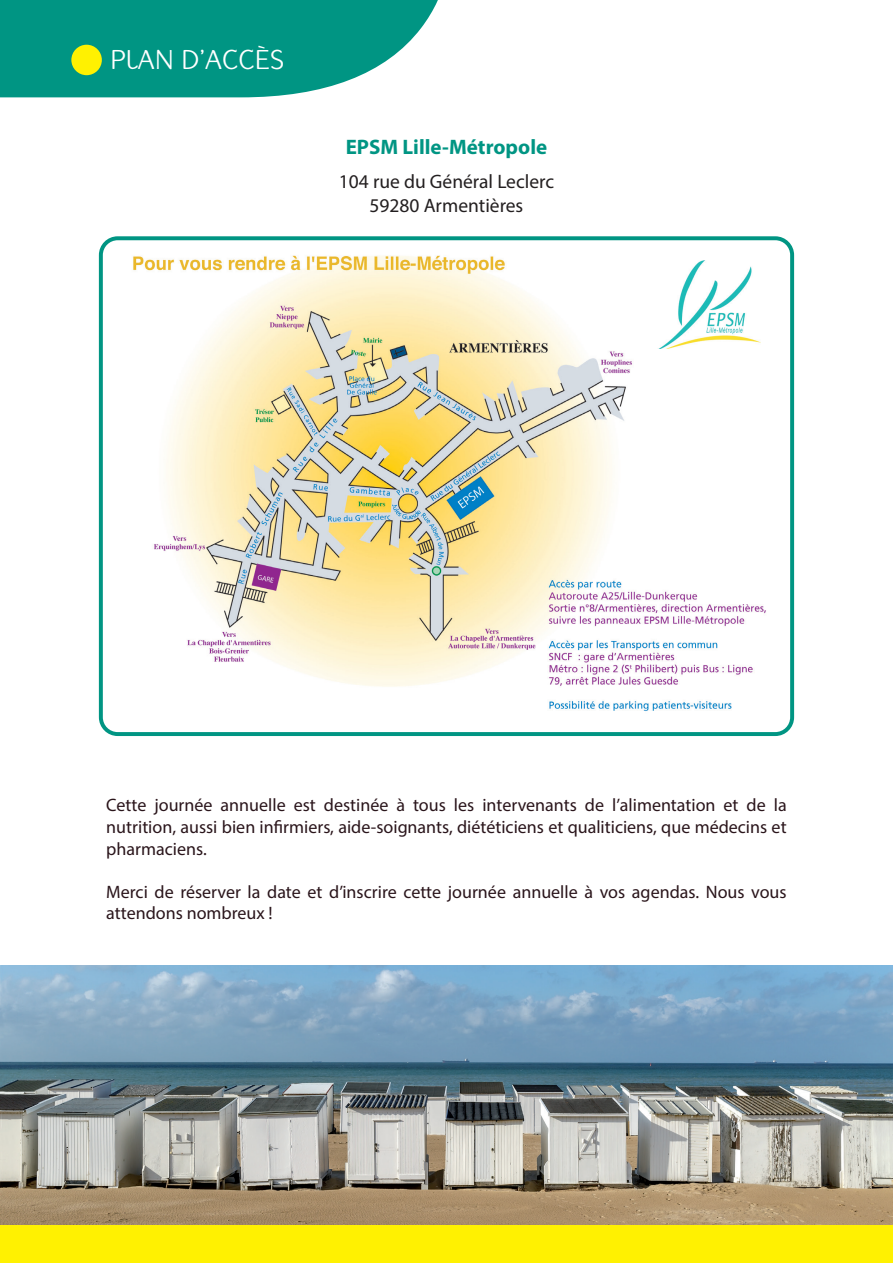
<style>
.page{position:relative;width:893px;height:1263px;background:#fff}
.page>*{position:absolute;margin:0;border:0;box-sizing:border-box;transform-origin:0 0}
.t1{font:28.5px "Gauntlet Classic";color:#fff}
.t2{font:700 21px "Myriad Pro";color:#009583}
.t3{font:19.5px/23.4px "Myriad Pro";color:#231f20;text-align:center}
.t4{font:18px/21.6px "Myriad Pro";color:#2a151b;text-align:justify}
</style>
<div class="page">
<svg style="left:0;top:0;width:438px;height:97px"></svg>
<div style="left:71px;top:45px;width:31px;height:30px;background:#fff101;border-radius:50%"></div>
<img style="left:133px;top:255px;width:633px;height:456px">
<div style="left:99px;top:236px;width:695px;height:500px;border:4px solid #009583;border-radius:17px"></div>
<img style="left:658px;top:261px;width:103px;height:88px">
<img style="left:0;top:965px;width:893px;height:260px">
<div style="left:0;top:1225px;width:893px;height:38px;background:#fff101"></div>
<h1 class="t1" style="left:110px;top:43px;width:176px">PLAN D’ACCÈS</h1>
<p class="t2" style="left:346px;top:134px;width:203px">EPSM Lille-Métropole</p>
<p class="t3" style="left:339px;top:170px;width:217px">104 rue du Général Leclerc<br>59280 Armentières</p>
<p class="t4" style="left:106px;top:794px;width:682px">Cette journée annuelle est destinée à tous les intervenants de l’alimentation et de la nutrition, aussi bien infirmiers, aide-soignants, diététiciens et qualiticiens, que médecins et pharmaciens.</p>
<p class="t4" style="left:106px;top:881px;width:682px">Merci de réserver la date et d’inscrire cette journée annuelle à vos agendas. Nous vous attendons nombreux !</p>
</div>
